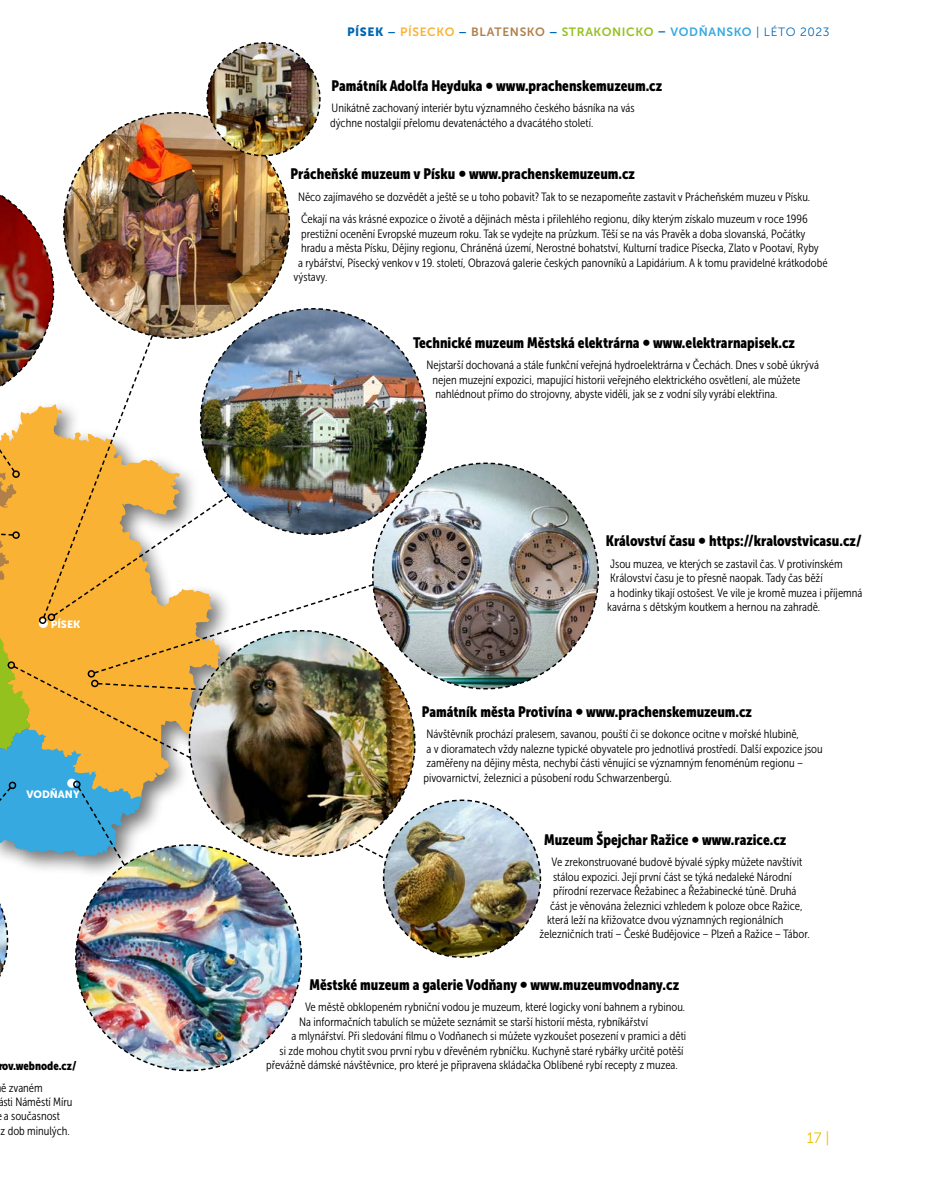
<style>
.page{position:relative;width:936px;height:1191px;background:#fff}
.page>*{position:absolute;margin:0;border:0;box-sizing:border-box;transform-origin:0 0}
.t1{font:15px "Museo Sans Cond 900";color:#000}
.t2{font:15px "Museo Sans 300";color:#ebbc00}
.t3{font:12px/14.4px "Museo Sans Cond 300";color:#000}
.t4{font:12px "Museo Sans 700";letter-spacing:.05em;color:#95c11f}
.t5{font:12px "Museo Sans Cond 900";color:#000}
.t6{font:10.5px "Museo Sans 900";color:#fff}
.s1{font-family:"Museo Sans 900";color:#0067b2}
.s2{color:#0067b2}
.s3{color:#f9b234}
.s4{color:#b17f4a}
.s5{color:#36a9e1}
.s6{font-family:"Museo Sans 300";color:#0067b2}
.s7{font-family:"Museo Sans 900"}
</style>
<div class="page">
<img style="left:0;top:42px;width:599px;height:1030px">
<div style="left:9px;top:781px;width:7px;height:8px;border:2px solid #000;border-radius:50%"></div>
<p class="t6" style="left:51px;top:618px;width:31px">PÍSEK</p>
<p class="t6" style="left:26px;top:788px;width:55px">VODŇANY</p>
<p class="t5" style="left:-2px;top:1058px;width:80px">rov.webnode.cz/</p>
<p class="t3" style="left:1px;top:1080px;width:43px">ě zvaném</p>
<p class="t3" style="left:-2px;top:1094px;width:76px">ásti Náměstí Míru</p>
<p class="t3" style="left:4px;top:1109px;width:58px">a současnost</p>
<p class="t3" style="left:1px;top:1123px;width:71px">z dob minulých.</p>
<p class="t4" style="left:347px;top:26px;width:484px"><span class="s1">PÍSEK</span> <span class="s2">–</span> <span class="s3">PÍSECKO</span> <span class="s2">–</span> <span class="s4">BLATENSKO</span> <span class="s2">–</span> STRAKONICKO <span class="s2">–</span> <span class="s5">VODŇANSKO</span> <span class="s6">| LÉTO 2023</span></p>
<p class="t1" style="left:331px;top:77px;width:332px">Památník Adolfa Heyduka <span class="s7">∞</span> www.prachenskemuzeum.cz</p>
<p class="t3" style="left:330px;top:101px;width:306px">Unikátně zachovaný interiér bytu významného českého básníka na vás dýchne nostalgií přelomu devatenáctého a dvacátého století.</p>
<p class="t1" style="left:290px;top:165px;width:346px">Prácheňské muzeum v Písku <span class="s7">∞</span> www.prachenskemuzeum.cz</p>
<p class="t3" style="left:298px;top:185px;width:513px;line-height:23px">Něco zajímavého se dozvědět a ještě se u toho pobavit? Tak to se nezapomeňte zastavit v Prácheňském muzeu v Písku.<br>Čekají na vás krásné expozice o životě a dějinách města i přilehlého regionu, díky kterým získalo muzeum v roce 1996</p>
<p class="t3" style="left:301px;top:227px;width:506px">prestižní ocenění Evropské muzeum roku. Tak se vydejte na průzkum. Těší se na vás Pravěk a doba slovanská, Počátky</p>
<p class="t3" style="left:301px;top:241px;width:519px">hradu a města Písku, Dějiny regionu, Chráněná území, Nerostné bohatství, Kulturní tradice Písecka, Zlato v Pootaví, Ryby</p>
<p class="t3" style="left:298px;top:255px;width:531px">a rybářství, Písecký venkov v 19. století, Obrazová galerie českých panovníků a Lapidárium. A k tomu pravidelné krátkodobé</p>
<p class="t3" style="left:293px;top:270px;width:35px">výstavy.</p>
<p class="t1" style="left:413px;top:334px;width:383px">Technické muzeum Městská elektrárna <span class="s7">∞</span> www.elektrarnapisek.cz</p>
<p class="t3" style="left:432px;top:358px;width:388px;text-indent:-6px">Nejstarší dochovaná a stále funkční veřejná hydroelektrárna v Čechách. Dnes v sobě úkrývá nejen muzejní expozici, mapující historii veřejného elektrického osvětlení, ale můžete nahlédnout přímo do strojovny, abyste viděli, jak se z vodní síly vyrábí elektřina.</p>
<p class="t1" style="left:605px;top:532px;width:257px">Království času <span class="s7">∞</span> https://kralovstvicasu.cz/</p>
<p class="t3" style="left:607px;top:556px;width:256px">Jsou muzea, ve kterých se zastavil čas. V protivínském Království času je to přesně naopak. Tady čas běží<br>a hodinky tikají ostošest. Ve vile je kromě muzea i příjemná kavárna s dětským koutkem a hernou na zahradě.</p>
<p class="t1" style="left:422px;top:703px;width:332px">Památník města Protivína <span class="s7">∞</span> www.prachenskemuzeum.cz</p>
<p class="t3" style="left:423px;top:727px;width:401px">Návštěvník prochází pralesem, savanou, pouští či se dokonce ocitne v mořské hlubině,<br>a v dioramatech vždy nalezne typické obyvatele pro jednotlivá prostředí. Další expozice jsou zaměřeny na dějiny města, nechybí části věnující se významným fenoménům regionu – pivovarnictví, železnici a působení rodu Schwarzenbergů.</p>
<p class="t1" style="left:544px;top:831px;width:244px">Muzeum Špejchar Ražice <span class="s7">∞</span> www.razice.cz</p>
<p class="t3" style="left:551px;top:855px;width:252px">Ve zrekonstruované budově bývalé sýpky můžete navštívit</p>
<p class="t3" style="left:553px;top:869px;width:240px">stálou expozici. Její první část se týká nedaleké Národní</p>
<p class="t3" style="left:553px;top:884px;width:245px">přírodní rezervace Řežabinec a Řežabinecké tůně. Druhá</p>
<p class="t3" style="left:550px;top:898px;width:254px">část je věnována železnici vzhledem k poloze obce Ražice,</p>
<p class="t3" style="left:547px;top:912px;width:238px">která leží na křižovatce dvou významných regionálních</p>
<p class="t3" style="left:539px;top:927px;width:271px">železničních tratí – České Budějovice – Plzeň a Ražice – Tábor.</p>
<p class="t1" style="left:309px;top:976px;width:371px">Městské muzeum a galerie Vodňany <span class="s7">∞</span> www.muzeumvodnany.cz</p>
<p class="t3" style="left:305px;top:1000px;width:381px">Ve městě obklopeném rybniční vodou je muzeum, které logicky voní bahnem a rybinou.</p>
<p class="t3" style="left:299px;top:1014px;width:350px">Na informačních tabulích se můžete seznámit se starší historií města, rybníkářství</p>
<p class="t3" style="left:291px;top:1029px;width:396px">a mlynářství. Při sledování filmu o Vodňanech si můžete vyzkoušet posezení v pramici a děti</p>
<p class="t3" style="left:279px;top:1043px;width:405px">si zde mohou chytit svou první rybu v dřevěném rybníčku. Kuchyně staré rybářky určitě potěší</p>
<p class="t3" style="left:266px;top:1057px;width:413px">převážně dámské návštěvnice, pro které je připravena skládačka Oblíbené rybí recepty z muzea.</p>
<p class="t2" style="left:806px;top:1130px;width:24px">17 |</p>
</div>
